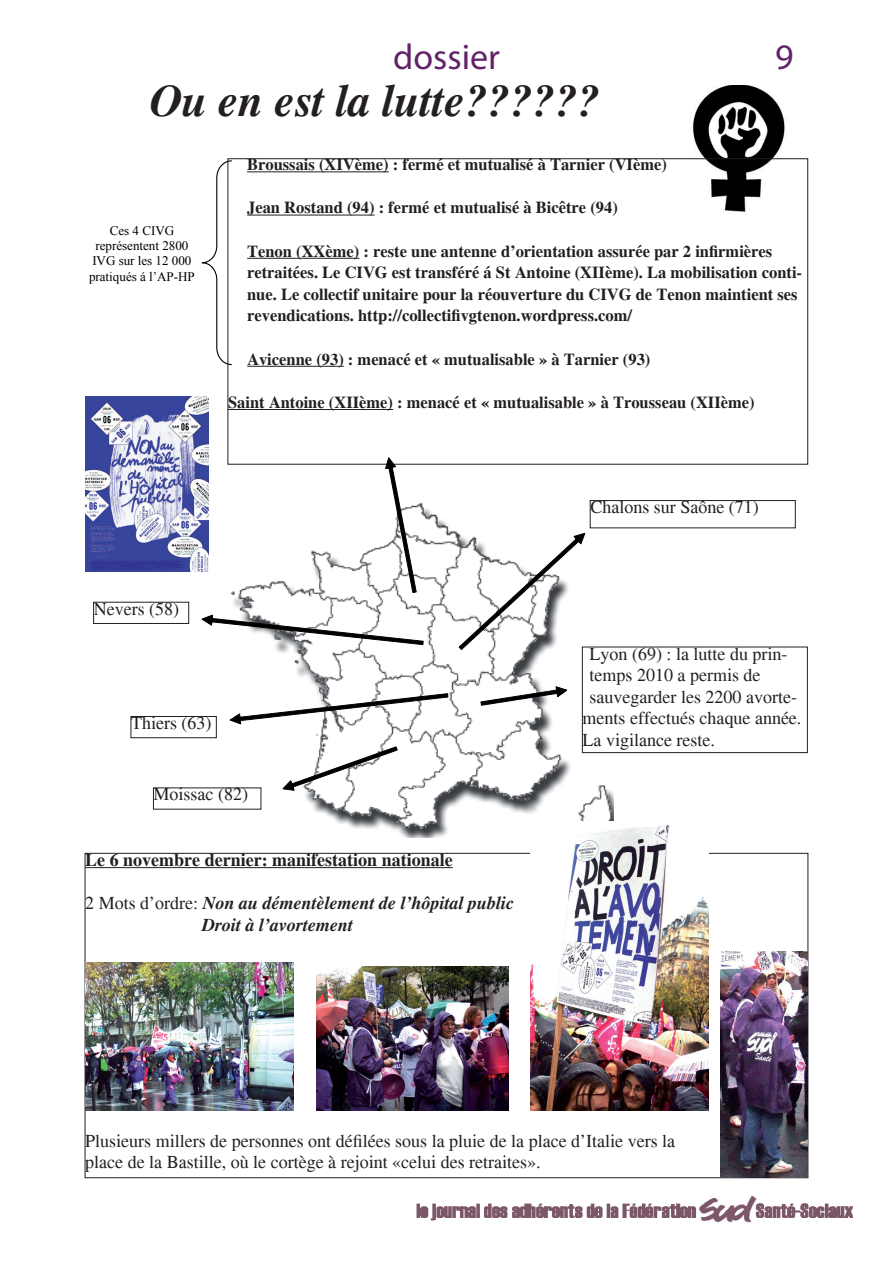
<style>
.page{position:relative;width:893px;height:1263px;background:#fff}
.page>*{position:absolute;margin:0;border:0;box-sizing:border-box;transform-origin:0 0}
.t1{font:italic 700 45px "Times";color:#231f20}
.t2{font:36px "Myriad Pro";color:#63236a}
.t3{font:18px/21.6px "Times";color:#231f20}
.t4{font:italic 700 18px/21.6px "Times";color:#231f20}
.t5{font:700 18px "Times";color:#231f20}
.t6{font:700 16.5px/21.6px "Times";color:#231f20}
.t7{font:13.05px/15.1px "Times New Roman";color:#000;text-align:center}
.s1{font-weight:400;font-style:normal}
</style>
<div class="page">
<img style="left:417px;top:1195px;width:435px;height:27px">
<img style="left:685px;top:85px;width:107px;height:127px">
<img style="left:85px;top:397px;width:124px;height:175px">
<hr style="left:247px;top:171px;width:142px;height:1px;background:#231f20">
<hr style="left:247px;top:215px;width:128px;height:1px;background:#231f20">
<hr style="left:247px;top:258px;width:112px;height:1px;background:#231f20">
<hr style="left:247px;top:366px;width:97px;height:1px;background:#231f20">
<hr style="left:228px;top:409px;width:165px;height:1px;background:#231f20">
<svg style="left:202px;top:160px;width:30px;height:206px"></svg>
<hr style="left:85px;top:867px;width:368px;height:1px;background:#231f20">
<img style="left:232px;top:500px;width:381px;height:338px">
<div style="left:590px;top:500px;width:205px;height:28px;border:1px solid #231f20"></div>
<div style="left:582px;top:647px;width:225px;height:106px;border:1px solid #231f20"></div>
<div style="left:131px;top:716px;width:86px;height:22px;border:1px solid #231f20"></div>
<div style="left:93px;top:602px;width:96px;height:22px;border:1px solid #231f20"></div>
<svg style="left:385px;top:457px;width:31px;height:136px"></svg>
<svg style="left:481px;top:686px;width:86px;height:19px"></svg>
<svg style="left:283px;top:747px;width:114px;height:43px"></svg>
<svg style="left:230px;top:693px;width:218px;height:31px"></svg>
<svg style="left:202px;top:615px;width:221px;height:30px"></svg>
<svg style="left:443px;top:533px;width:142px;height:136px"></svg>
<img style="left:316px;top:966px;width:192px;height:145px">
<img style="left:85px;top:962px;width:208px;height:149px">
<img style="left:530px;top:821px;width:178px;height:289px">
<img style="left:720px;top:952px;width:88px;height:225px">
<h2 class="t2" style="left:393px;top:35px;width:108px">dossier</h2>
<h2 class="t2" style="left:775px;top:35px;width:20px">9</h2>
<h1 class="t1" style="left:150px;top:73px;width:452px">Ou en est la lutte??????</h1>
<p class="t7" style="left:89px;top:223px;width:107px">Ces 4 CIVG représentent 2800<br>IVG sur les 12 000 pratiqués á l’AP-HP</p>
<p class="t6" style="left:247px;top:154px;width:421px">Broussais (XIVème) : fermé et mutualisé à Tarnier (VIème)</p>
<p class="t6" style="left:247px;top:197px;width:372px">Jean Rostand (94) : fermé et mutualisé à Bicêtre (94)</p>
<p class="t6" style="left:247px;top:240px;width:556px">Tenon (XXème) : reste une antenne d’orientation assurée par 2 infirmières retraitées. Le CIVG est transféré á St Antoine (XIIème). La mobilisation conti&shy;nue. Le collectif unitaire pour la réouverture du CIVG de Tenon maintient ses revendications. http://collectifivgtenon.wordpress.com/</p>
<p class="t6" style="left:247px;top:348px;width:405px">Avicenne (93) : menacé et « mutualisable » à Tarnier (93)</p>
<p class="t6" style="left:228px;top:391px;width:528px">Saint Antoine (XIIème) : menacé et « mutualisable » à Trousseau (XIIème)</p>
<p class="t3" style="left:94px;top:598px;width:87px">Nevers (58)</p>
<p class="t3" style="left:131px;top:712px;width:82px">Thiers (63)</p>
<p class="t3" style="left:590px;top:496px;width:170px">Chalons sur Saône (71)</p>
<p class="t3" style="left:590px;top:642px;width:199px">Lyon (69) : la lutte du prin-</p>
<p class="t3" style="left:590px;top:664px;width:172px">temps 2010 a permis de</p>
<p class="t3" style="left:590px;top:686px;width:209px">sauvegarder les 2200 avorte-</p>
<p class="t3" style="left:582px;top:707px;width:220px">ments effectués chaque année.</p>
<p class="t3" style="left:582px;top:729px;width:134px">La vigilance reste.</p>
<p class="t3" style="left:154px;top:783px;width:96px">Moissac (82)</p>
<p class="t5" style="left:85px;top:848px;width:369px">Le 6 novembre dernier: manifestation nationale</p>
<p class="t4" style="left:202px;top:892px;width:314px;text-indent:-117px"><span class="s1">2 Mots d’ordre:</span> Non au démentèlement de l’hôpital public<br>Droit à l’avortement</p>
<p class="t3" style="left:85px;top:1130px;width:591px">Plusieurs millers de personnes ont défilées sous la pluie de la place d’Italie vers la place de la Bastille, où le cortège à rejoint «celui des retraites».</p>
</div>
